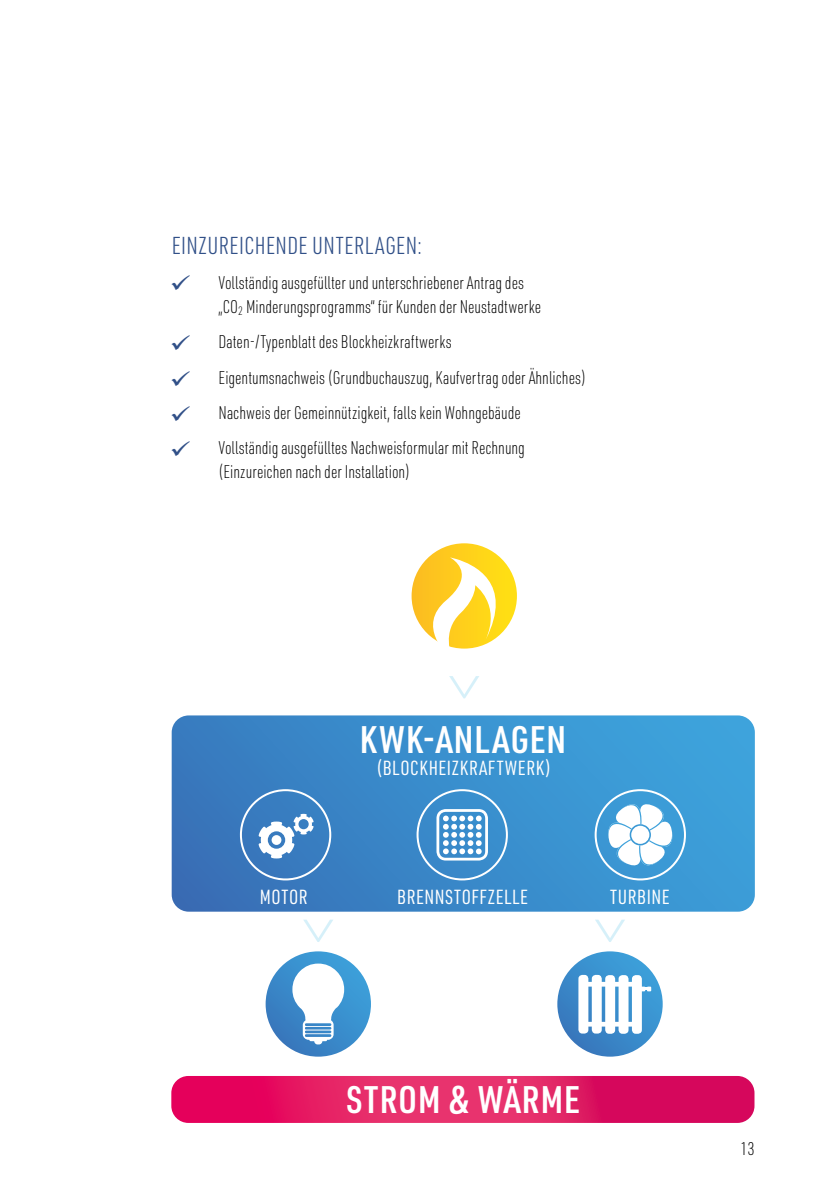
<style>
.page{position:relative;width:840px;height:1191px;background:#fff}
.page>*{position:absolute;margin:0;border:0;box-sizing:border-box;transform-origin:0 0}
.t1{font:600 37.6px "URWDIN Cond";letter-spacing:.025em;color:#fff}
.t2{font:300 24px "URWDIN Cond";letter-spacing:.015em;color:#315088}
.t3{font:23.2px/35.4px "Wingdings";color:#315088;text-align:justify;scale:1.16 1}
.t4{font:20px "URWDIN Cond";letter-spacing:.025em;color:#fff}
.t5{font:200 18px/35.4px "URWDIN Cond";color:#000}
</style>
<div class="page">
<svg style="left:171px;top:715px;width:583px;height:196px;background:#3d8dcb"></svg>
<svg style="left:171px;top:1076px;width:583px;height:47px;background:#e11b64"></svg>
<svg style="left:557px;top:951px;width:105px;height:105px;background:#4492ce"></svg>
<div style="left:578px;top:975px;width:10px;height:58px;background:#fff;border-radius:4px"></div>
<hr style="left:580px;top:982px;width:59px;height:4px;background:#fff">
<svg style="left:641px;top:986px;width:10px;height:5px"></svg>
<div style="left:580px;top:1021px;width:59px;height:5px;background:#fff"></div>
<div style="left:605px;top:975px;width:9px;height:58px;background:#fff;border-radius:4px"></div>
<div style="left:591px;top:975px;width:10px;height:58px;background:#fff;border-radius:4px"></div>
<div style="left:618px;top:975px;width:10px;height:58px;background:#fff;border-radius:4px"></div>
<div style="left:631px;top:975px;width:10px;height:58px;background:#fff;border-radius:4px"></div>
<svg style="left:265px;top:951px;width:106px;height:105px;background:#3f8fcc"></svg>
<svg style="left:292px;top:963px;width:52px;height:81px"></svg>
<div style="left:240px;top:789px;width:91px;height:91px;border:2px solid #fff;border-radius:50%"></div>
<div style="left:416px;top:789px;width:91px;height:91px;border:2px solid #fff;border-radius:50%"></div>
<div style="left:594px;top:789px;width:91px;height:91px;border:2px solid #fff;border-radius:50%"></div>
<svg style="left:411px;top:543px;width:105px;height:105px"></svg>
<svg style="left:436px;top:809px;width:51px;height:51px"></svg>
<svg style="left:258px;top:814px;width:55px;height:44px"></svg>
<svg style="left:449px;top:676px;width:30px;height:22px"></svg>
<svg style="left:303px;top:919px;width:30px;height:23px"></svg>
<svg style="left:595px;top:919px;width:29px;height:23px"></svg>
<svg style="left:416px;top:557px;width:98px;height:92px"></svg>
<svg style="left:603px;top:795px;width:73px;height:80px"></svg>
<div style="left:631px;top:825px;width:18px;height:19px;background:#fff;border-radius:50%"></div>
<h2 class="t2" style="left:171px;top:229px;width:251px">EINZUREICHENDE UNTERLAGEN:</h2>
<p class="t5" style="left:218px;top:270px;width:324px;line-height:24px">Vollständig ausgefüllter und unterschriebener Antrag des „CO<sub>2</sub> Minderungsprogramms“ für Kunden der Neustadtwerke</p>
<p class="t5" style="left:218px;top:324px;width:369px">Daten-/Typenblatt des Blockheizkraftwerks<br>Eigentumsnachweis (Grundbuchauszug, Kaufvertrag oder Ähnliches)<br>Nachweis der Gemeinnützigkeit, falls kein Wohngebäude<br>Vollständig ausgefülltes Nachweisformular mit Rechnung</p>
<p class="t5" style="left:218px;top:454px;width:193px">(Einzureichen nach der Installation)</p>
<p class="t3" style="left:170px;top:327px;width:20px">✓ ✓ ✓ ✓</p>
<h1 class="t1" style="left:359px;top:714px;width:208px">KWK-ANLAGEN</h1>
<p class="t4" style="left:376px;top:754px;width:176px">(BLOCKHEIZKRAFTWERK)</p>
<p class="t4" style="left:260px;top:883px;width:49px">MOTOR</p>
<p class="t4" style="left:397px;top:883px;width:132px">BRENNSTOFFZELLE</p>
<p class="t4" style="left:609px;top:883px;width:61px">TURBINE</p>
<h1 class="t1" style="left:346px;top:1074px;width:235px">STROM &amp; WÄRME</h1>
<p class="t5" style="left:739px;top:1130px;width:17px">13</p>
</div>
